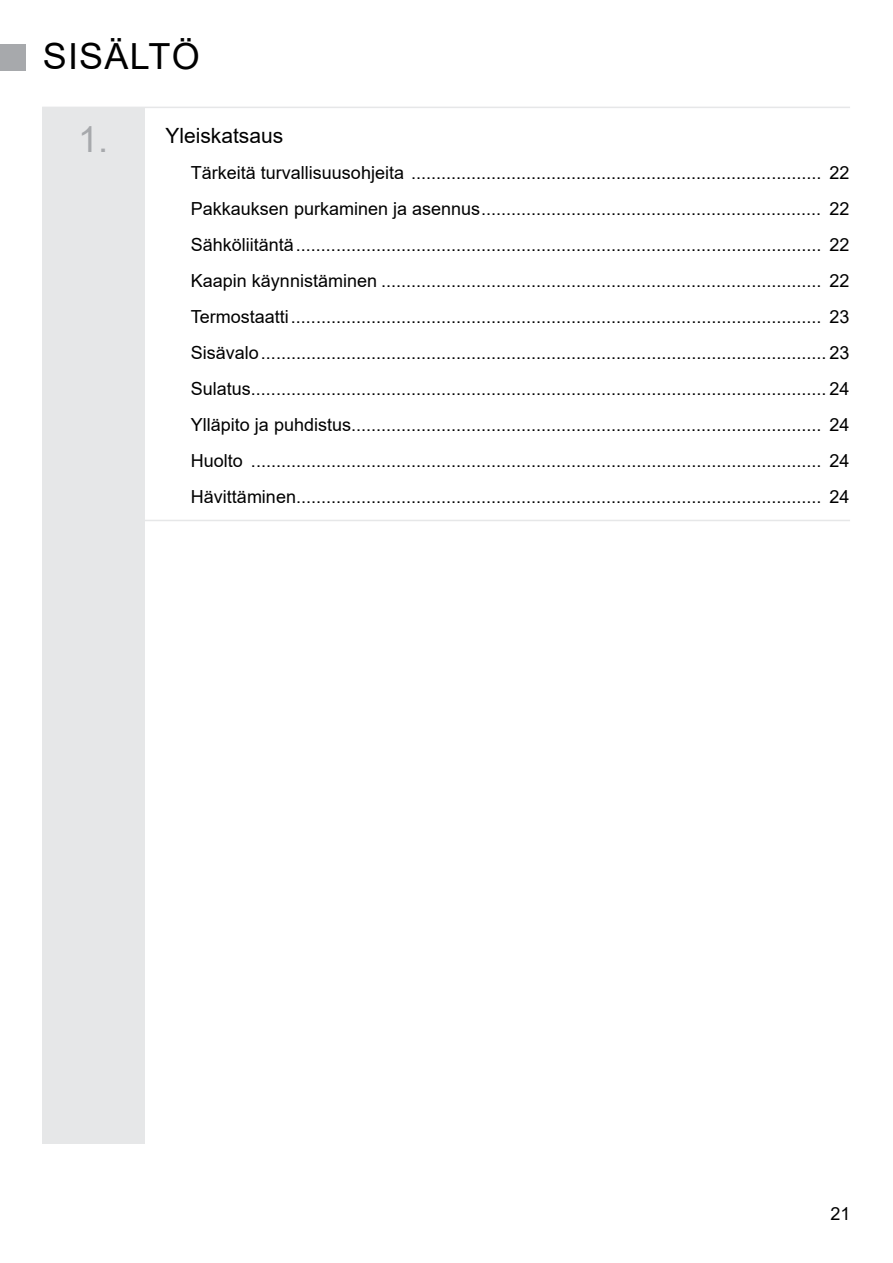
<style>
.page{position:relative;width:893px;height:1263px;background:#fff}
.page>*{position:absolute;margin:0;border:0;box-sizing:border-box;transform-origin:0 0}
.t1{font:36px "Arial";letter-spacing:.035em;color:#000}
.t2{font:36px "Arial";color:#a7a9ac}
.t3{font:21px "Arial";color:#000}
.t4{font:18px/36px "Arial";color:#000;text-align:justify}
</style>
<div class="page">
<div style="left:42px;top:107px;width:102px;height:1037px;background:#e6e7e8"></div>
<hr style="left:42px;top:107px;width:808px;height:1px;background:#e6e7e8">
<div style="left:0;top:44px;width:26px;height:27px;background:#a7a9ac"></div>
<hr style="left:42px;top:520px;width:808px;height:1px;background:#e6e7e8">
<h1 class="t1" style="left:43px;top:31px;width:158px">SISÄLTÖ</h1>
<h1 class="t2" style="left:78px;top:114px;width:32px">1.</h1>
<p class="t3" style="left:165px;top:121px;width:119px">Yleiskatsaus</p>
<p class="t4" style="left:191px;top:154px;width:660px">Tärkeitä turvallisuusohjeita .................................................................................. 22<br>Pakkauksen purkaminen ja asennus.................................................................... 22<br>Sähköliitäntä......................................................................................................... 22<br>Kaapin käynnistäminen ........................................................................................ 22<br>Termostaatti.......................................................................................................... 23<br>Sisävalo................................................................................................................. 23<br>Sulatus................................................................................................................... 24<br>Ylläpito ja puhdistus.............................................................................................. 24<br>Huolto .................................................................................................................. 24<br>Hävittäminen......................................................................................................... 24</p>
<p class="t4" style="left:830px;top:1195px;width:22px">21</p>
</div>
